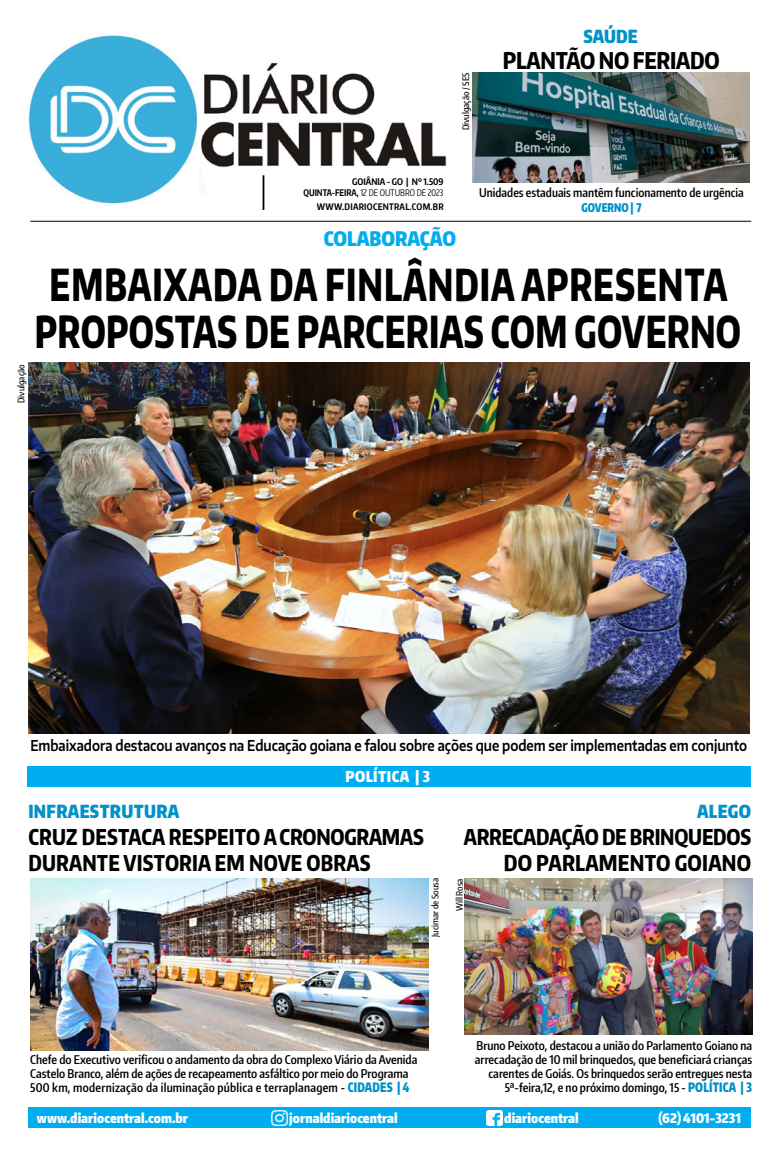
<style>
.page{position:relative;width:780px;height:1163px;background:#fff}
.page>*{position:absolute;margin:0;border:0;box-sizing:border-box;transform-origin:0 0}
.t1{font:800 44px/47px "Encode Sans Narrow";letter-spacing:.01em;color:#000;text-align:center;scale:.75 1}
.t2{font:800 23.1px "Encode Sans Compressed";letter-spacing:-.01em;color:#000}
.t3{font:800 21.8px/26px "Encode Sans Compressed";letter-spacing:.01em;color:#000}
.t4{font:800 21.8px/26px "Encode Sans Compressed";letter-spacing:-.01em;color:#000;text-align:right}
.t5{font:900 20px "Encode Sans Compressed";color:#00aeef}
.t6{font:900 18px "Encode Sans Compressed";letter-spacing:.02em;color:#0092c8}
.t7{font:600 15px "Encode Sans Wide";color:#000;scale:.8 1}
.t8{font:900 15px "Encode Sans Compressed";letter-spacing:.03em;color:#fff}
.t9{font:900 13.2px "Encode Sans Compressed";color:#fff}
.t10{font:600 12px/14px "Encode Sans Compressed";color:#000}
.t11{font:700 9.1px "Encode Sans Compressed";color:#000}
.t12{font:9.1px "Encode Sans Compressed";color:#000;scale:.95 1}
.t13{font:700 9.1px "Encode Sans Compressed";color:#000;scale:.95 1}
.t14{font:500 9px "Encode Sans Compressed";color:#000}
.t15{font:700 9px "Encode Sans Compressed";letter-spacing:.03em;color:#000}
.s1{font-weight:700}
.s2{font-weight:900;color:#0092c8}
.s3{font-weight:900;font-size:13px;color:#0092c8}
</style>
<div class="page">
<img style="left:201px;top:63px;width:246px;height:131px">
<img style="left:28px;top:35px;width:170px;height:169px">
<hr style="left:262px;top:175px;width:2px;height:35px;background:#000">
<div style="left:28px;top:1107px;width:723px;height:21px;background:#00aeef"></div>
<img style="left:272px;top:1110px;width:15px;height:15px">
<img style="left:486px;top:1110px;width:16px;height:15px">
<img style="left:465px;top:878px;width:287px;height:155px">
<img style="left:30px;top:878px;width:399px;height:172px">
<img style="left:472px;top:72px;width:277px;height:110px">
<hr style="left:30px;top:221px;width:721px;height:1px;background:#000">
<img style="left:28px;top:362px;width:721px;height:371px">
<div style="left:27px;top:766px;width:723px;height:20px;background:#00aeef"></div>
<p class="t14" style="left:460px;top:130px;width:59px;rotate:-90deg">Divulgação / SES</p>
<p class="t6" style="left:583px;top:25px;width:56px">Saúde</p>
<p class="t2" style="left:503px;top:45px;width:218px">PLANTÃO NO FERIADO</p>
<p class="t11" style="left:352px;top:175px;width:93px">GOIÂNIA - GO | Nº 1.509</p>
<p class="t13" style="left:303px;top:187px;width:44px">QUINTA-FEIRA</p>
<p class="t12" style="left:357px;top:187px;width:93px"><span class="s1">,</span> 12 DE OUTUBRO DE 2023</p>
<p class="t15" style="left:317px;top:201px;width:128px">WWW.DIARIOCENTRAL.COM.BR</p>
<p class="t10" style="left:479px;top:185px;width:266px;line-height:15px;text-align:center">Unidades estaduais mantêm funcionamento de urgência <span class="s2">governo | 7</span></p>
<p class="t14" style="left:15px;top:403px;width:40px;rotate:-90deg">Divulgação</p>
<p class="t5" style="left:324px;top:225px;width:134px">colaboração</p>
<p class="t1" style="left:35px;top:259px;width:943px">EMBAIXADA DA FINLÂNDIA APRESENTA<br>PROPOSTAS DE PARCERIAS COM GOVERNO</p>
<p class="t7" style="left:30px;top:735px;width:897px">Embaixadora destacou avanços na Educação goiana e falou sobre ações que podem ser implementadas em conjunto</p>
<p class="t8" style="left:345px;top:766px;width:86px">política | 3</p>
<p class="t6" style="left:28px;top:799px;width:152px">INFRAESTRUTURA</p>
<p class="t3" style="left:28px;top:823px;width:397px">CRUZ DESTACA RESPEITO A CRONOGRAMAS<br>DURANTE VISTORIA EM NOVE OBRAS</p>
<p class="t14" style="left:429px;top:936px;width:60px;rotate:-90deg">Jucimar de Sousa</p>
<p class="t6" style="left:697px;top:799px;width:56px">alego</p>
<p class="t4" style="left:464px;top:823px;width:289px">ARRECADAÇÃO DE BRINQUEDOS<br>DO PARLAMENTO GOIANO</p>
<p class="t14" style="left:453px;top:910px;width:34px;rotate:-90deg">Will Rosa</p>
<p class="t10" style="left:30px;top:1052px;width:389px">Chefe do Executivo verificou o andamento da obra do Complexo Viário da Avenida<br>Castelo Branco, além de ações de recapeamento asfáltico por meio do Programa<br>500 km, modernização da iluminação pública e terraplanagem - <span class="s3">cidades | 4</span></p>
<p class="t10" style="left:475px;top:1038px;width:279px;text-align:right">Bruno Peixoto, destacou a união do Parlamento Goiano na arrecadação de 10 mil brinquedos, que beneficiará crianças carentes de Goiás. Os brinquedos serão entregues nesta 5ª-feira,12, e no próximo domingo, 15 - <span class="s3">política | 3</span></p>
<p class="t9" style="left:37px;top:1108px;width:152px">www.diariocentral.com.br</p>
<p class="t9" style="left:289px;top:1109px;width:110px">jornaldiariocentral</p>
<p class="t9" style="left:504px;top:1108px;width:76px">diariocentral</p>
<p class="t9" style="left:658px;top:1108px;width:84px">(62) 4101-3231</p>
</div>
